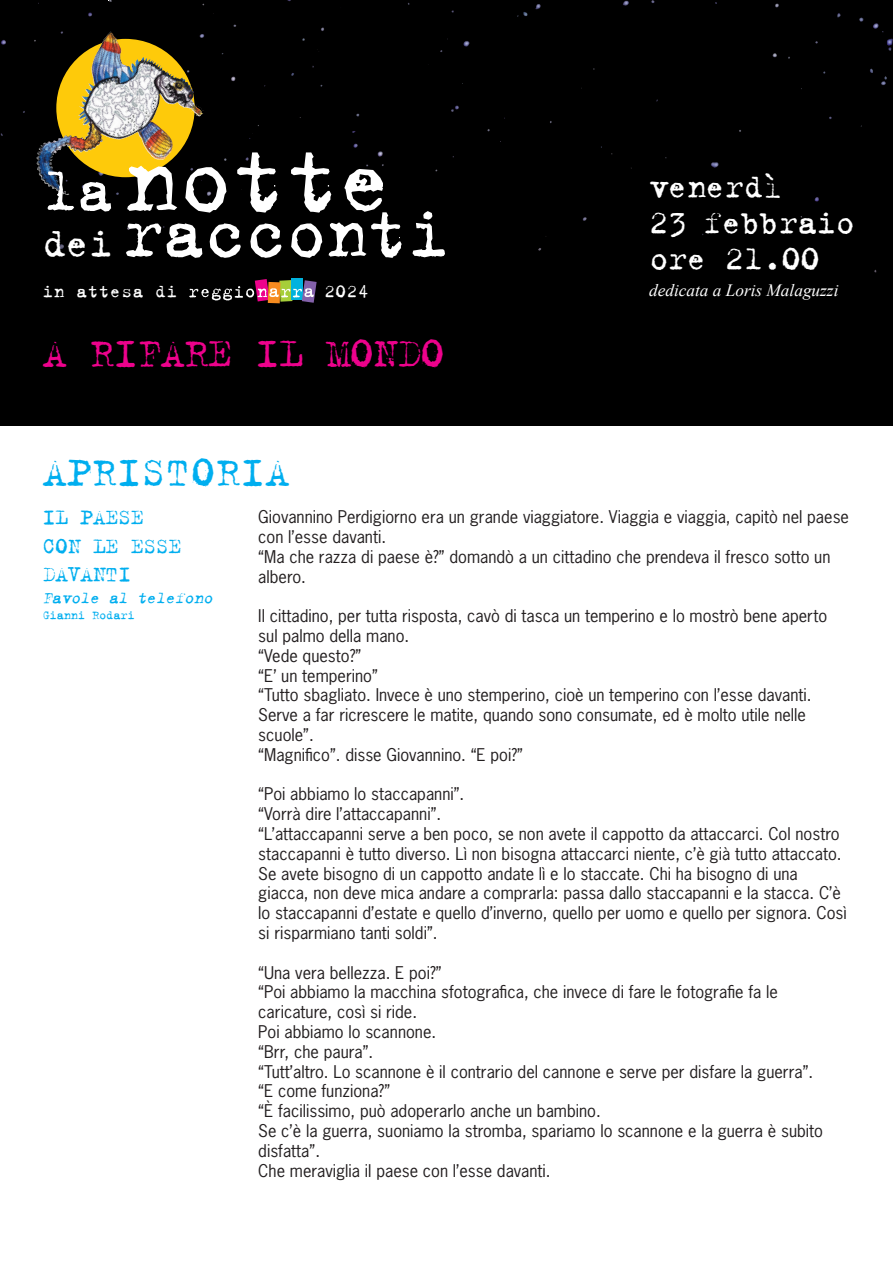
<style>
.page{position:relative;width:893px;height:1263px;background:#fff}
.page>*{position:absolute;margin:0;border:0;box-sizing:border-box;transform-origin:0 0}
.t1{font:102.45px "Trixie Text";letter-spacing:-.025em;color:#fff}
.t2{font:77.55px "Trixie Text";letter-spacing:-.025em;color:#fff}
.t3{font:45px "Trixie Text";letter-spacing:-.025em;color:#ed028c}
.t4{font:45px "Trixie Text";color:#00aeef}
.t5{font:36px "Trixie Text";letter-spacing:-.025em;color:#fff}
.Normale{font:24px/28.8px "Trixie Text";letter-spacing:-.025em;color:#00aeef}
.t6{font:19.8px "Trixie Text";letter-spacing:.02em;color:#fff}
.Normale-2{font:italic 18px "Trixie Text";color:#00aeef}
.t7{font:italic 17.25px "Times New Roman";color:#fff}
.t8{font:16.5px/19.8px "News Gothic Std";color:#231f20}
.Normale-3{font:13.5px "Trixie Text";letter-spacing:-.025em;color:#00aeef}
.s1{font-size:66.45px}
.s2{font-size:44.25px}
</style>
<div class="page">
<div style="left:0;top:0;width:893px;height:425px;background:#000"></div>
<img style="left:56px;top:39px;width:139px;height:138px;border-radius:50%">
<img style="left:79px;top:32px;width:32px;height:83px">
<svg style="left:189px;top:279px;width:128px;height:24px;background:#564c4c"></svg>
<p class="t1" style="left:42px;top:119px;width:354px"><span class="s1">la</span> notte</p>
<p class="t2" style="left:42px;top:187px;width:409px"><span class="s2">dei</span> racconti</p>
<p class="t6" style="left:43px;top:280px;width:136px">in attesa di</p>
<p class="t6" style="left:324px;top:280px;width:46px">2024</p>
<p class="t3" style="left:43px;top:326px;width:404px">A RIFARE IL MONDO</p>
<p class="t4" style="left:43px;top:445px;width:249px">APRISTORIA</p>
<p class="t5" style="left:649px;top:166px;width:135px">venerdì</p>
<p class="t5" style="left:649px;top:202px;width:208px">23 febbraio</p>
<p class="t5" style="left:649px;top:238px;width:173px">ore 21.00</p>
<p class="t7" style="left:649px;top:279px;width:191px">dedicata a Loris Malaguzzi</p>
<p class="Normale" style="left:43px;top:502px;width:103px">IL PAESE</p>
<p class="Normale" style="left:43px;top:531px;width:141px">CON LE ESSE<br>DAVANTI</p>
<p class="Normale-2" style="left:43px;top:587px;width:176px">Favole al telefono</p>
<p class="Normale-3" style="left:43px;top:607px;width:94px">Gianni Rodari</p>
<p class="t8" style="left:258px;top:507px;width:592px">Giovannino Perdigiorno era un grande viaggiatore. Viaggia e viaggia, capitò nel paese con l’esse davanti.</p>
<p class="t8" style="left:258px;top:546px;width:574px">“Ma che razza di paese è?” domandò a un cittadino che prendeva il fresco sotto un albero.</p>
<p class="t8" style="left:258px;top:606px;width:570px">Il cittadino, per tutta risposta, cavò di tasca un temperino e lo mostrò bene aperto sul palmo della mano.</p>
<p class="t8" style="left:258px;top:645px;width:104px">“Vede questo?”</p>
<p class="t8" style="left:258px;top:665px;width:121px">“E’ un temperino”</p>
<p class="t8" style="left:258px;top:685px;width:555px">“Tutto sbagliato. Invece è uno stemperino, cioè un temperino con l’esse davanti.<br>Serve a far ricrescere le matite, quando sono consumate, ed è molto utile nelle scuole”.</p>
<p class="t8" style="left:258px;top:744px;width:266px">“Magnifico”. disse Giovannino. “E poi?”</p>
<p class="t8" style="left:258px;top:784px;width:208px">“Poi abbiamo lo staccapanni”.</p>
<p class="t8" style="left:258px;top:804px;width:184px">“Vorrà dire l’attaccapanni”.</p>
<p class="t8" style="left:258px;top:824px;width:590px">“L’attaccapanni serve a ben poco, se non avete il cappotto da attaccarci. Col nostro staccapanni è tutto diverso. Lì non bisogna attaccarci niente, c’è già tutto attaccato.<br>Se avete bisogno di un cappotto andate lì e lo staccate. Chi ha bisogno di una giacca, non deve mica andare a comprarla: passa dallo staccapanni e la stacca. C’è lo staccapanni d’estate e quello d’inverno, quello per uomo e quello per signora. Così si risparmiano tanti soldi”.</p>
<p class="t8" style="left:258px;top:962px;width:185px">“Una vera bellezza. E poi?”</p>
<p class="t8" style="left:258px;top:982px;width:521px">“Poi abbiamo la macchina sfotografica, che invece di fare le fotografie fa le caricature, così si ride.</p>
<p class="t8" style="left:258px;top:1022px;width:179px">Poi abbiamo lo scannone.</p>
<p class="t8" style="left:258px;top:1041px;width:117px">“Brr, che paura”.</p>
<p class="t8" style="left:258px;top:1061px;width:556px">“Tutt’altro. Lo scannone è il contrario del cannone e serve per disfare la guerra”.</p>
<p class="t8" style="left:258px;top:1081px;width:133px">“E come funziona?”</p>
<p class="t8" style="left:258px;top:1101px;width:344px">“È facilissimo, può adoperarlo anche un bambino.</p>
<p class="t8" style="left:258px;top:1121px;width:566px">Se c’è la guerra, suoniamo la stromba, spariamo lo scannone e la guerra è subito disfatta”.</p>
<p class="t8" style="left:258px;top:1160px;width:294px">Che meraviglia il paese con l’esse davanti.</p>
</div>
